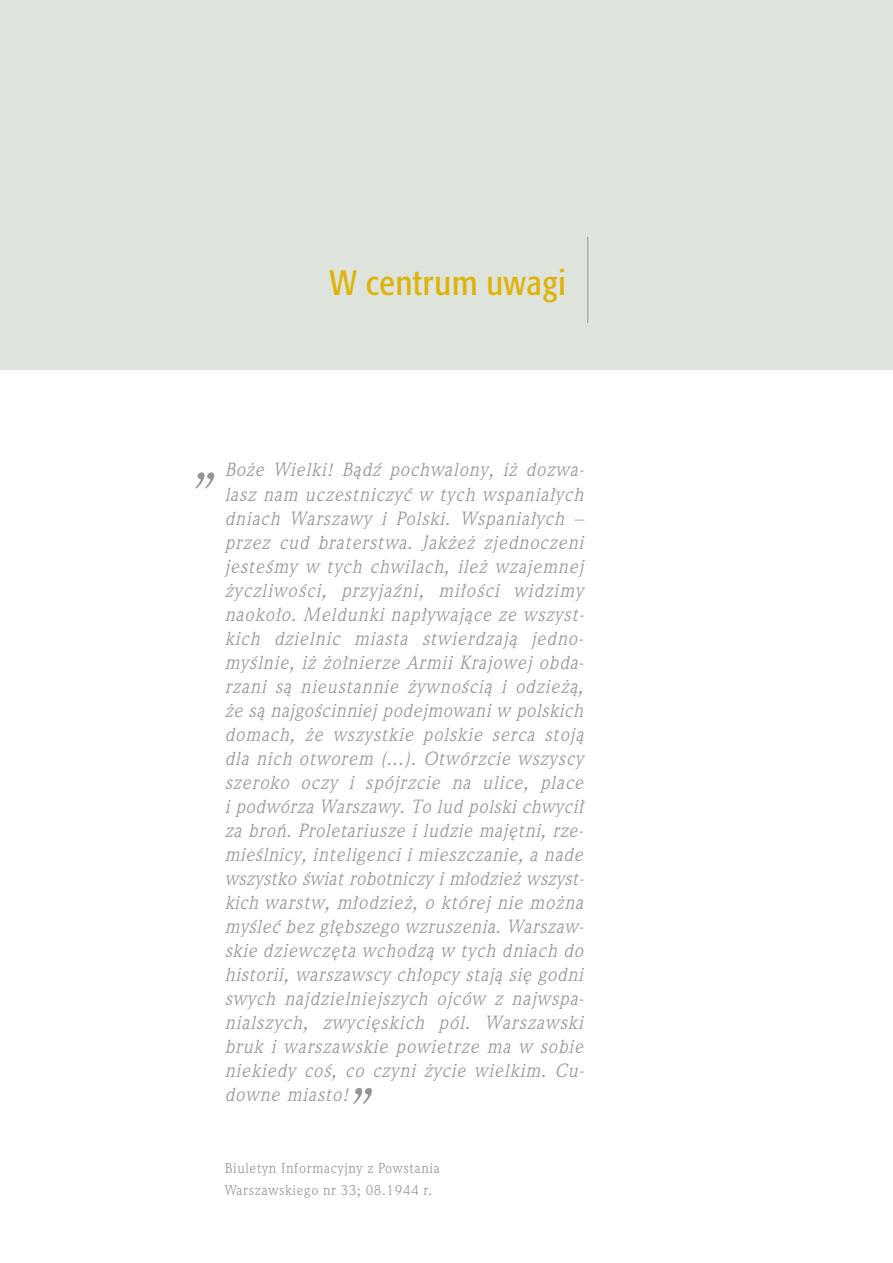
<style>
.page{position:relative;width:893px;height:1263px;background:#fff}
.page>*{position:absolute;margin:0;border:0;box-sizing:border-box;transform-origin:0 0}
.t1{font:italic 60px "Weidemann PL";color:#939598}
.t2{font:34.8px "Formata Cond TABCE";letter-spacing:.025em;color:#deb308}
.t3{font:italic 19.5px/24px "Weidemann PL";letter-spacing:.04em;color:#939598}
.t4{font:14.55px/21.9px "Weidemann PL";letter-spacing:.04em;color:#939598}
</style>
<div class="page">
<div style="left:0;top:0;width:893px;height:370px;background:#dee3db"></div>
<h2 class="t2" style="left:330px;top:268px;width:237px">W centrum uwagi</h2>
<h1 class="t1" style="left:193px;top:437px;width:37px">„</h1>
<p class="t3" style="left:225px;top:460px;width:364px">Bo˝e Wielki! Bàdê pochwalony, i˝ dozwa&shy;lasz nam uczestniczyç w tych wspania∏ych dniach Warszawy i Polski. Wspania∏ych – przez cud braterstwa. Jak˝e˝ zjednoczeni jesteÊmy w tych chwilach, ile˝ wzajemnej ˝yczliwoÊci, przyjaêni, mi∏oÊci widzimy naoko∏o. Meldunki nap∏ywajàce ze wszyst&shy;kich dzielnic miasta stwierdzajà jedno&shy;myÊlnie, i˝ ˝o∏nierze Armii Krajowej obda&shy;rzani sà nieustannie ˝ywnoÊcià i odzie˝à, ˝e sà najgoÊcinniej podejmowani w polskich domach, ˝e wszystkie polskie serca stojà dla nich otworem (...). Otwórzcie wszyscy szeroko oczy i spójrzcie na ulice, place i podwórza Warszawy. To lud polski chwyci∏ za broƒ. Proletariusze i ludzie maj´tni, rze&shy;mieÊlnicy, inteligenci i mieszczanie, a nade wszystko Êwiat robotniczy i m∏odzie˝ wszyst&shy;kich warstw, m∏odzie˝, o której nie mo˝na myÊleç bez g∏´bszego wzruszenia. Warszaw&shy;skie dziewcz´ta wchodzà w tych dniach do historii, warszawscy ch∏opcy stajà si´ godni swych najdzielniejszych ojców z najwspa&shy;nialszych, zwyci´skich pól. Warszawski bruk i warszawskie powietrze ma w sobie niekiedy coÊ, co czyni ˝ycie wielkim. Cu&shy;downe miasto!</p>
<h1 class="t1" style="left:351px;top:1052px;width:37px">„</h1>
<p class="t4" style="left:225px;top:1159px;width:216px">Biuletyn Informacyjny z Powstania<br>Warszawskiego nr 33; 08.1944 r.</p>
</div>
